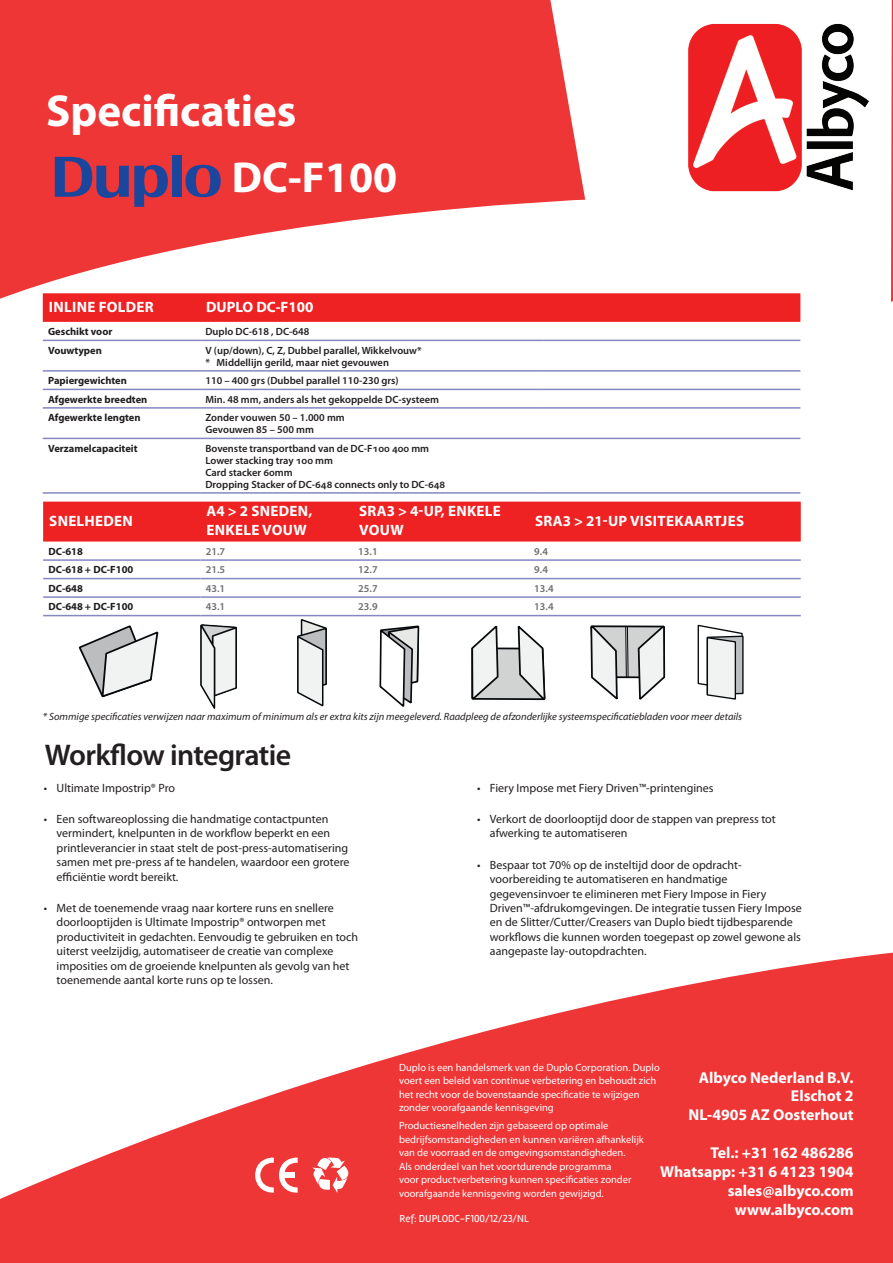
<style>
.page{position:relative;width:893px;height:1263px;background:#fff}
.page>*{position:absolute;margin:0;border:0;box-sizing:border-box;transform-origin:0 0}
.t1{font:700 45px "Myriad Pro";color:#fff}
.t2{font:700 43.5px "Myriad Pro";color:#fff}
.t3{font:600 30px "Myriad Pro";letter-spacing:-.02em;color:#231f20}
.t4{font:700 15.75px/18.9px "Myriad Pro";color:#fff;text-align:right}
.t5{font:700 15px/18.9px "Myriad Pro";letter-spacing:.02em;color:#fff}
.t6{font:700 15px "Myriad Pro";color:#fff}
.t7{font:12px/14.4px "Myriad Pro";color:#231f20}
.t8{font:10.5px/13.5px "Myriad Pro";color:#fff}
.t9{font:600 10.5px/12px "Myriad Pro";color:#231f20}
.t10{font:italic 10.5px "Myriad Pro";color:#231f20}
.t11{font:700 10.5px "Myriad Pro";color:#201d1e}
.t12{font:600 10.5px "Myriad Pro";color:#6c6d70}
.t13{font:10.5px "Rambla";color:#fff}
</style>
<div class="page">
<svg style="left:0;top:0;width:585px;height:302px;fill:#ee3637"></svg>
<svg style="left:0;top:952px;width:892px;height:311px;fill:#ee3637"></svg>
<img style="left:688px;top:23px;width:181px;height:169px">
<svg style="left:891px;top:0;width:2px;height:302px"></svg>
<svg style="left:892px;top:952px;width:1px;height:311px"></svg>
<svg style="left:312px;top:1157px;width:37px;height:36px"></svg>
<svg style="left:254px;top:1157px;width:44px;height:37px"></svg>
<div style="left:283px;top:1172px;width:11px;height:6px;background:#fff"></div>
<svg style="left:185px;top:165px;width:36px;height:32px"></svg>
<div style="left:172px;top:155px;width:10px;height:42px;background:#1a469d"></div>
<svg style="left:55px;top:157px;width:113px;height:50px;background:#953c61"></svg>
<div style="left:43px;top:502px;width:758px;height:40px;background:#ee2123"></div>
<hr style="left:43px;top:559px;width:157px;height:2px;background:#8587c1">
<hr style="left:200px;top:559px;width:153px;height:2px;background:#8587c1">
<hr style="left:353px;top:559px;width:176px;height:2px;background:#8587c1">
<hr style="left:529px;top:559px;width:272px;height:2px;background:#8587c1">
<hr style="left:43px;top:596px;width:157px;height:2px;background:#8587c1">
<hr style="left:200px;top:596px;width:153px;height:2px;background:#8587c1">
<hr style="left:353px;top:596px;width:176px;height:2px;background:#8587c1">
<hr style="left:529px;top:596px;width:272px;height:2px;background:#8587c1">
<hr style="left:43px;top:615px;width:157px;height:1px;background:#8587c1">
<hr style="left:200px;top:615px;width:153px;height:1px;background:#8587c1">
<hr style="left:353px;top:615px;width:176px;height:1px;background:#8587c1">
<hr style="left:529px;top:615px;width:272px;height:1px;background:#8587c1">
<hr style="left:43px;top:578px;width:157px;height:1px;background:#8587c1">
<hr style="left:200px;top:578px;width:153px;height:1px;background:#8587c1">
<hr style="left:353px;top:578px;width:176px;height:1px;background:#8587c1">
<hr style="left:529px;top:578px;width:272px;height:1px;background:#8587c1">
<div style="left:43px;top:293px;width:757px;height:29px;background:#ee2123"></div>
<hr style="left:43px;top:340px;width:157px;height:1px;background:#8587c1">
<hr style="left:200px;top:340px;width:344px;height:1px;background:#8587c1">
<hr style="left:544px;top:340px;width:256px;height:1px;background:#8587c1">
<hr style="left:43px;top:389px;width:157px;height:1px;background:#8587c1">
<hr style="left:200px;top:389px;width:344px;height:1px;background:#8587c1">
<hr style="left:544px;top:389px;width:256px;height:1px;background:#8587c1">
<hr style="left:43px;top:407px;width:157px;height:2px;background:#8587c1">
<hr style="left:200px;top:407px;width:344px;height:2px;background:#8587c1">
<hr style="left:544px;top:407px;width:256px;height:2px;background:#8587c1">
<hr style="left:43px;top:438px;width:157px;height:1px;background:#8587c1">
<hr style="left:200px;top:438px;width:344px;height:1px;background:#8587c1">
<hr style="left:544px;top:438px;width:256px;height:1px;background:#8587c1">
<hr style="left:43px;top:492px;width:157px;height:2px;background:#8587c1">
<hr style="left:200px;top:492px;width:344px;height:2px;background:#8587c1">
<hr style="left:544px;top:492px;width:256px;height:2px;background:#8587c1">
<hr style="left:43px;top:370px;width:157px;height:2px;background:#8587c1">
<hr style="left:200px;top:370px;width:344px;height:2px;background:#8587c1">
<hr style="left:544px;top:370px;width:256px;height:2px;background:#8587c1">
<img style="left:201px;top:625px;width:35px;height:84px">
<svg style="left:697px;top:625px;width:47px;height:75px"></svg>
<svg style="left:590px;top:625px;width:76px;height:75px"></svg>
<svg style="left:379px;top:625px;width:41px;height:82px"></svg>
<svg style="left:471px;top:625px;width:75px;height:76px"></svg>
<svg style="left:78px;top:625px;width:81px;height:73px"></svg>
<svg style="left:297px;top:619px;width:30px;height:88px"></svg>
<h1 class="t1" style="left:46px;top:81px;width:252px">Specificaties</h1>
<h2 class="t2" style="left:232px;top:149px;width:167px">DC-F100</h2>
<p class="t5" style="left:49px;top:297px;width:106px">INLINE FOLDER</p>
<p class="t6" style="left:206px;top:297px;width:109px">DUPLO DC-F100</p>
<p class="t11" style="left:48px;top:325px;width:66px">Geschikt voor</p>
<p class="t9" style="left:205px;top:325px;width:106px">Duplo DC-618 , DC-648</p>
<p class="t11" style="left:48px;top:343px;width:55px">Vouwtypen</p>
<p class="t9" style="left:205px;top:344px;width:218px">V (up/down), C, Z, Dubbel parallel, Wikkelvouw* * Middellijn gerild, maar niet gevouwen</p>
<p class="t11" style="left:48px;top:374px;width:80px">Papiergewichten</p>
<p class="t9" style="left:205px;top:374px;width:195px">110 – 400 grs (Dubbel parallel 110-230 grs)</p>
<p class="t11" style="left:48px;top:392px;width:101px">Afgewerkte breedten</p>
<p class="t9" style="left:205px;top:393px;width:235px">Min. 48 mm, anders als het gekoppelde DC-systeem</p>
<p class="t11" style="left:48px;top:411px;width:94px">Afgewerkte lengten</p>
<p class="t9" style="left:205px;top:411px;width:141px">Zonder vouwen 50 – 1.000 mm<br>Gevouwen 85 – 500 mm</p>
<p class="t11" style="left:48px;top:441px;width:91px">Verzamelcapaciteit</p>
<p class="t9" style="left:205px;top:442px;width:241px">Bovenste transportband van de DC-F100 400 mm Lower stacking tray 100 mm<br>Card stacker 60mm<br>Dropping Stacker of DC-648 connects only to DC-648</p>
<p class="t5" style="left:49px;top:511px;width:85px">SNELHEDEN</p>
<p class="t5" style="left:207px;top:501px;width:107px">A4 &gt; 2 SNEDEN,<br>ENKELE VOUW</p>
<p class="t5" style="left:359px;top:501px;width:143px">SRA3 &gt; 4-UP, ENKELE<br>VOUW</p>
<p class="t5" style="left:535px;top:511px;width:210px">SRA3 &gt; 21-UP VISITEKAARTJES</p>
<p class="t11" style="left:48px;top:544px;width:36px">DC-618</p>
<p class="t12" style="left:206px;top:544px;width:21px">21.7</p>
<p class="t12" style="left:358px;top:544px;width:21px">13.1</p>
<p class="t12" style="left:534px;top:544px;width:15px">9.4</p>
<p class="t11" style="left:48px;top:563px;width:86px">DC-618 + DC-F100</p>
<p class="t12" style="left:206px;top:563px;width:21px">21.5</p>
<p class="t12" style="left:358px;top:563px;width:21px">12.7</p>
<p class="t12" style="left:534px;top:563px;width:15px">9.4</p>
<p class="t11" style="left:48px;top:581px;width:36px">DC-648</p>
<p class="t12" style="left:206px;top:581px;width:21px">43.1</p>
<p class="t12" style="left:358px;top:581px;width:21px">25.7</p>
<p class="t12" style="left:534px;top:581px;width:21px">13.4</p>
<p class="t11" style="left:48px;top:600px;width:86px">DC-648 + DC-F100</p>
<p class="t12" style="left:206px;top:600px;width:21px">43.1</p>
<p class="t12" style="left:358px;top:600px;width:21px">23.9</p>
<p class="t12" style="left:534px;top:600px;width:21px">13.4</p>
<p class="t10" style="left:43px;top:710px;width:701px">* Sommige specificaties verwijzen naar maximum of minimum als er extra kits zijn meegeleverd. Raadpleeg de afzonderlijke systeemspecificatiebladen voor meer details</p>
<h3 class="t3" style="left:45px;top:735px;width:248px">Workflow integratie</h3>
<p class="t7" style="left:44px;top:780px;width:133px">• Ultimate Impostrip® Pro</p>
<p class="t7" style="left:57px;top:811px;width:294px;text-indent:-13px">• Een softwareoplossing die handmatige contactpunten vermindert, knelpunten in de workflow beperkt en een printleverancier in staat stelt de post-press-automatisering samen met pre-press af te handelen, waardoor een grotere efficiëntie wordt bereikt.</p>
<p class="t7" style="left:57px;top:900px;width:303px;text-indent:-13px">• Met de toenemende vraag naar kortere runs en snellere doorlooptijden is Ultimate Impostrip® ontworpen met productiviteit in gedachten. Eenvoudig te gebruiken en toch uiterst veelzijdig, automatiseer de creatie van complexe imposities om de groeiende knelpunten als gevolg van het toenemende aantal korte runs op te lossen.</p>
<p class="t7" style="left:477px;top:780px;width:238px">• Fiery Impose met Fiery Driven™-printengines</p>
<p class="t7" style="left:490px;top:811px;width:287px;text-indent:-13px">• Verkort de doorlooptijd door de stappen van prepress tot afwerking te automatiseren</p>
<p class="t7" style="left:490px;top:857px;width:313px;text-indent:-13px">• Bespaar tot 70% op de insteltijd door de opdracht&shy;voorbereiding te automatiseren en handmatige gegevensinvoer te elimineren met Fiery Impose in Fiery Driven™-afdrukomgevingen. De integratie tussen Fiery Impose en de Slitter/Cutter/Creasers van Duplo biedt tijdbesparende workflows die kunnen worden toegepast op zowel gewone als aangepaste lay-outopdrachten.</p>
<p class="t8" style="left:399px;top:1060px;width:262px">Duplo is een handelsmerk van de Duplo Corporation. Duplo voert een beleid van continue verbetering en behoudt zich het recht voor de bovenstaande specificatie te wijzigen zonder voorafgaande kennisgeving</p>
<p class="t8" style="left:399px;top:1118px;width:246px">Productiesnelheden zijn gebaseerd op optimale bedrijfsomstandigheden en kunnen variëren afhankelijk van de voorraad en de omgevingsomstandigheden.<br>Als onderdeel van het voortdurende programma<br>voor productverbetering kunnen specificaties zonder voorafgaande kennisgeving worden gewijzigd.</p>
<p class="t13" style="left:400px;top:1212px;width:131px">Ref: DUPLODC-F100/12/23/NL</p>
<h3 class="t4" style="left:689px;top:1067px;width:166px">Albyco Nederland B.V.<br>Elschot 2<br>NL-4905 AZ Oosterhout</h3>
<h3 class="t4" style="left:660px;top:1143px;width:195px">Tel.: +31 162 486286<br>Whatsapp: +31 6 4123 1904 sales@albyco.com www.albyco.com</h3>
</div>
